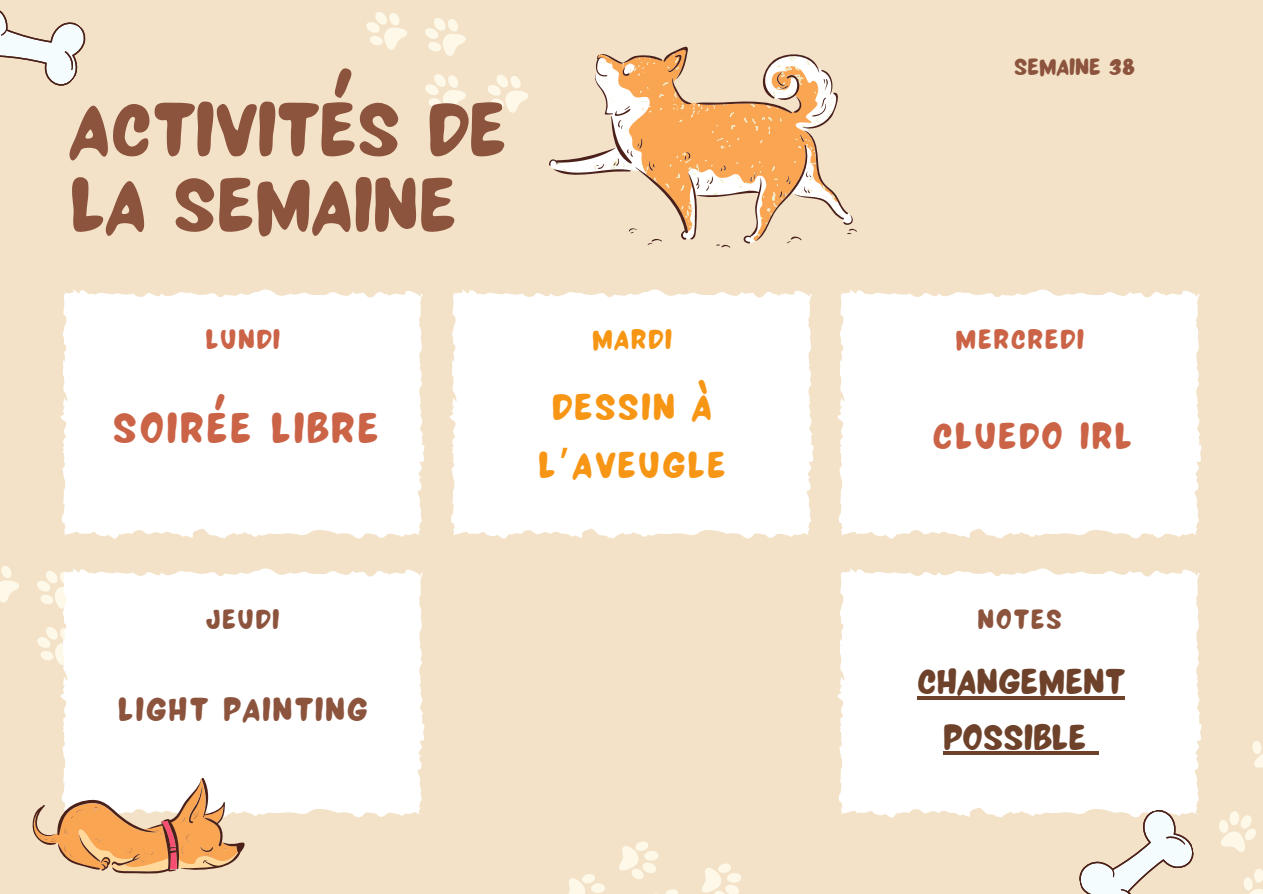
<style>
.page{position:relative;width:1263px;height:894px;background:#fff}
.page>*{position:absolute;margin:0;border:0;box-sizing:border-box;transform-origin:0 0}
.t1{font:85.05px/75.3px "NF La Lou Regular";color:#8c533d}
.t2{font:47.4px "NF La Lou Regular";letter-spacing:.05em;color:#cb6347}
.t3{font:41.4px/57.3px "NF La Lou Regular";letter-spacing:.05em;color:#f79514;text-align:center}
.t4{font:41.4px "NF La Lou Regular";letter-spacing:.05em;color:#cb6347}
.t5{font:39.75px/55.1px "NF La Lou Regular";color:#6d412a;text-align:center}
.t6{font:36.9px "NF La Lou Regular";letter-spacing:.05em;color:#8c533d}
.t7{font:30.9px "NF La Lou Regular";letter-spacing:.05em;color:#cb6347}
.t8{font:30.9px "NF La Lou Regular";letter-spacing:.05em;color:#8c533d}
.t9{font:30.9px "NF La Lou Regular";letter-spacing:.05em;color:#f79514}
.t10{font:25.95px "NF La Lou Regular";color:#8c533d}
.s1{font-family:"Noto Sans Gurmukhi"}
</style>
<div class="page">
<div style="left:0;top:0;width:1263px;height:893px;background:#f3e2c7"></div>
<div style="left:60px;top:289px;width:365px;height:250px;background:#fff"></div>
<svg style="left:0;top:566px;width:58px;height:95px"></svg>
<svg style="left:702px;top:863px;width:39px;height:30px"></svg>
<svg style="left:619px;top:841px;width:59px;height:52px"></svg>
<svg style="left:569px;top:874px;width:36px;height:19px"></svg>
<div style="left:58px;top:568px;width:367px;height:250px;background:#fff"></div>
<div style="left:450px;top:289px;width:364px;height:250px;background:#fff"></div>
<div style="left:837px;top:289px;width:365px;height:250px;background:#fff"></div>
<div style="left:837px;top:568px;width:365px;height:250px;background:#fff"></div>
<svg style="left:549px;top:46px;width:308px;height:202px"></svg>
<svg style="left:32px;top:777px;width:213px;height:97px"></svg>
<svg style="left:1068px;top:803px;width:134px;height:90px"></svg>
<svg style="left:0;top:10px;width:86px;height:76px"></svg>
<svg style="left:366px;top:12px;width:100px;height:100px"></svg>
<svg style="left:487px;top:75px;width:41px;height:38px"></svg>
<svg style="left:1219px;top:811px;width:37px;height:41px"></svg>
<svg style="left:1252px;top:741px;width:11px;height:27px"></svg>
<svg style="left:1243px;top:868px;width:20px;height:25px"></svg>
<hr style="left:917px;top:696px;width:208px;height:3px;background:#6d412a">
<hr style="left:943px;top:751px;width:143px;height:4px;background:#6d412a">
<hr style="left:1086px;top:751px;width:13px;height:4px;background:#6d412a">
<p class="t1" style="left:70px;top:84px;width:439px">ACTIVITÉS DE<br>LA SEMAINE</p>
<p class="t10" style="left:1014px;top:44px;width:122px">SEMAINE 38</p>
<p class="t7" style="left:206px;top:312px;width:76px">LUNDI</p>
<p class="t9" style="left:592px;top:312px;width:81px">MARDI</p>
<p class="t7" style="left:956px;top:312px;width:130px">MERCREDI</p>
<p class="t2" style="left:113px;top:386px;width:268px">SOIRÉE LIBRE</p>
<p class="t3" style="left:538px;top:374px;width:189px">DESSIN À<br>L<span class="s1">’</span>AVEUGLE</p>
<p class="t4" style="left:932px;top:400px;width:201px">CLUEDO IRL</p>
<p class="t8" style="left:206px;top:592px;width:74px">JEUDI</p>
<p class="t8" style="left:977px;top:592px;width:86px">NOTES</p>
<p class="t6" style="left:118px;top:677px;width:251px">LIGHT PAINTING</p>
<p class="t5" style="left:917px;top:650px;width:209px">CHANGEMENT<br>POSSIBLE</p>
</div>
